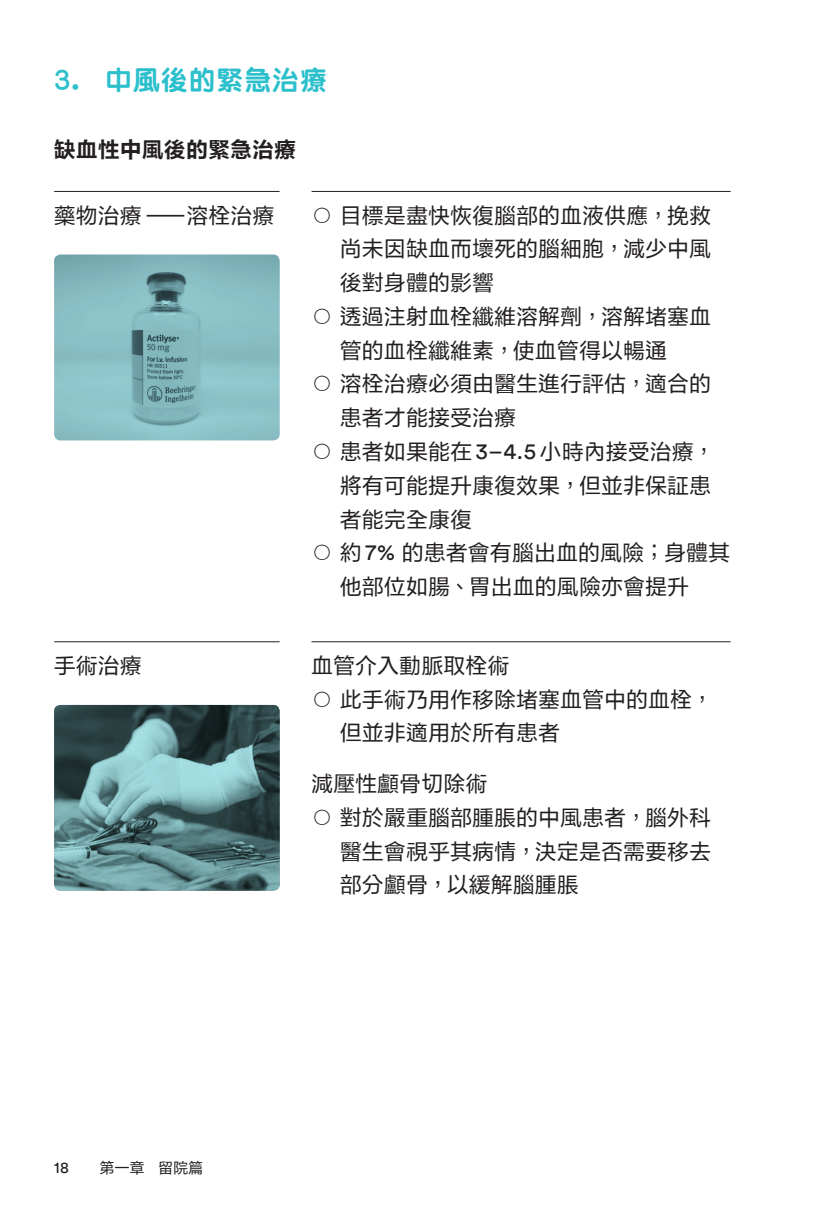
<style>
.page{position:relative;width:820px;height:1207px;background:#fff}
.page>*{position:absolute;margin:0;border:0;box-sizing:border-box;transform-origin:0 0}
.t1{font:800 27px "M Yuen HK";letter-spacing:.03em;color:#2cbfcc}
.t2{font:21.38px/33.8px "FZLTHB B51 0";letter-spacing:.03em;color:#231f20}
.t3{font:21.38px "FZLTCHB B51 0";letter-spacing:.03em;color:#231f20}
.t4{font:15.75px "Circular Std";color:#231f20}
.t5{font:14.62px "FZLTHB B51 0";letter-spacing:.03em;color:#231f20}
.s1{font-family:"Circular Std";font-size:22.5px}
</style>
<div class="page">
<hr style="left:54px;top:641px;width:225px;height:1px;background:#231f20">
<hr style="left:311px;top:641px;width:419px;height:1px;background:#231f20">
<hr style="left:54px;top:191px;width:225px;height:1px;background:#231f20">
<hr style="left:311px;top:191px;width:419px;height:1px;background:#231f20">
<svg style="left:54px;top:254px;width:225px;height:186px;background:#83b8bf"></svg>
<svg style="left:54px;top:704px;width:225px;height:186px;background:#567b7e"></svg>
<p class="t1" style="left:54px;top:66px;width:274px">3. 中風後的緊急治療</p>
<p class="t3" style="left:54px;top:138px;width:243px">缺血性中風後的緊急治療</p>
<p class="t2" style="left:54px;top:199px;width:221px">藥物治療 —溶栓治療</p>
<p class="t2" style="left:340px;top:199px;width:372px;text-align:justify;text-indent:-29px">○ 目標是盡快恢復腦部的血液供應，挽救尚未因缺血而壞死的腦細胞，減少中風後對身體的影響</p>
<p class="t2" style="left:340px;top:300px;width:372px;text-indent:-29px">○ 透過注射血栓纖維溶解劑，溶解堵塞血管的血栓纖維素，使血管得以暢通</p>
<p class="t2" style="left:340px;top:367px;width:372px;text-indent:-29px">○ 溶栓治療必須由醫生進行評估，適合的患者才能接受治療</p>
<p class="t2" style="left:340px;top:435px;width:376px;text-indent:-29px">○ 患者如果能在 <span class="s1">3–4.5</span> 小時內接受治療，將有可能提升康復效果，但並非保証患者能完全康復</p>
<p class="t2" style="left:311px;top:536px;width:420px;text-align:center">○ 約 <span class="s1">7%</span> 的患者會有腦出血的風險；身體其他部位如腸、胃出血的風險亦會提升</p>
<p class="t2" style="left:54px;top:649px;width:89px">手術治療</p>
<p class="t2" style="left:311px;top:649px;width:199px">血管介入動脈取栓術</p>
<p class="t2" style="left:340px;top:682px;width:374px;text-indent:-29px">○ 此手術乃用作移除堵塞血管中的血栓，但並非適用於所有患者</p>
<p class="t2" style="left:311px;top:767px;width:177px">減壓性顱骨切除術</p>
<p class="t2" style="left:340px;top:800px;width:372px;text-align:justify;text-indent:-29px">○ 對於嚴重腦部腫脹的中風患者，腦外科醫生會視乎其病情，決定是否需要移去部分顱骨，以緩解腦腫脹</p>
<p class="t4" style="left:54px;top:1157px;width:16px">18</p>
<p class="t5" style="left:100px;top:1158px;width:105px">第一章 留院篇</p>
</div>
